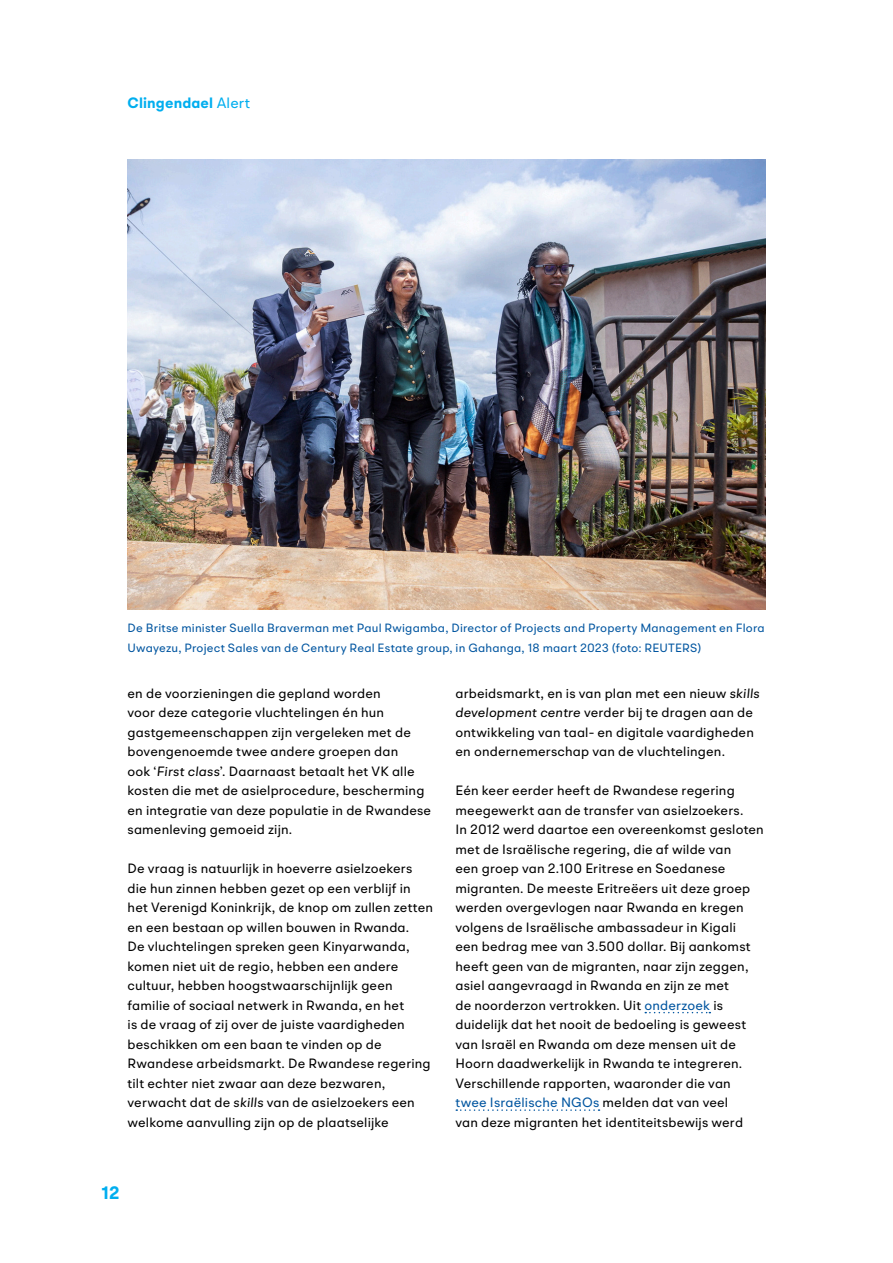
<style>
.page{position:relative;width:893px;height:1263px;background:#fff}
.page>*{position:absolute;margin:0;border:0;box-sizing:border-box;transform-origin:0 0}
.t1{font:700 18px "BR Omega";color:#00aeef}
.t2{font:700 15px "BR Omega";letter-spacing:.01em;color:#00aeef}
.P_first{font:13.5px/19.5px "BR Omega";letter-spacing:.01em;color:#000}
.Source_F{font:12px/19.5px "BR Omega";letter-spacing:.015em;color:#0055a0}
.s1{font-weight:400}
.s2{font-style:italic}
.s3{color:#0055a0}
</style>
<div class="page">
<svg style="left:645px;top:1012px;width:65px;height:1px"></svg>
<svg style="left:456px;top:1109px;width:143px;height:2px"></svg>
<img style="left:128px;top:160px;width:637px;height:450px">
<p class="t2" style="left:128px;top:93px;width:124px">Clingendael <span class="s1">Alert</span></p>
<p class="Source_F" style="left:128px;top:618px;width:639px">De Britse minister Suella Braverman met Paul Rwigamba, Director of Projects and Property Management en Flora<br>Uwayezu, Project Sales van de Century Real Estate group, in Gahanga, 18 maart 2023 (foto: REUTERS)</p>
<p class="P_first" style="left:128px;top:683px;width:305px">en de voorzieningen die gepland worden<br>voor deze categorie vluchtelingen én hun gastgemeenschappen zijn vergeleken met de bovengenoemde twee andere groepen dan<br>ook ‘<span class="s2">First class</span>’. Daarnaast betaalt het VK alle kosten die met de asielprocedure, bescherming en integratie van deze populatie in de Rwandese samenleving gemoeid zijn.</p>
<p class="P_first" style="left:128px;top:858px;width:307px">De vraag is natuurlijk in hoeverre asielzoekers die hun zinnen hebben gezet op een verblijf in het Verenigd Koninkrijk, de knop om zullen zetten en een bestaan op willen bouwen in Rwanda.<br>De vluchtelingen spreken geen Kinyarwanda, komen niet uit de regio, hebben een andere cultuur, hebben hoogstwaarschijnlijk geen familie of sociaal netwerk in Rwanda, en het<br>is de vraag of zij over de juiste vaardigheden beschikken om een baan te vinden op de Rwandese arbeidsmarkt. De Rwandese regering tilt echter niet zwaar aan deze bezwaren, verwacht dat de <span class="s2">skills</span> van de asielzoekers een welkome aanvulling zijn op de plaatselijke</p>
<p class="P_first" style="left:455px;top:683px;width:306px">arbeidsmarkt, en is van plan met een nieuw <span class="s2">skills development centre</span> verder bij te dragen aan de ontwikkeling van taal- en digitale vaardigheden en ondernemerschap van de vluchtelingen.</p>
<p class="P_first" style="left:455px;top:780px;width:310px">Eén keer eerder heeft de Rwandese regering meegewerkt aan de transfer van asielzoekers.<br>In 2012 werd daartoe een overeenkomst gesloten met de Israëlische regering, die af wilde van<br>een groep van 2.100 Eritrese en Soedanese migranten. De meeste Eritreëers uit deze groep werden overgevlogen naar Rwanda en kregen volgens de Israëlische ambassadeur in Kigali<br>een bedrag mee van 3.500 dollar. Bij aankomst heeft geen van de migranten, naar zijn zeggen, asiel aangevraagd in Rwanda en zijn ze met<br>de noorderzon vertrokken. Uit <span class="s3">onderzoek</span> is duidelijk dat het nooit de bedoeling is geweest van Israël en Rwanda om deze mensen uit de Hoorn daadwerkelijk in Rwanda te integreren.<br>Verschillende rapporten, waaronder die van <span class="s3">twee Israëlische NGOs</span> melden dat van veel<br>van deze migranten het identiteitsbewijs werd</p>
<h1 class="t1" style="left:101px;top:1181px;width:20px">12</h1>
</div>
